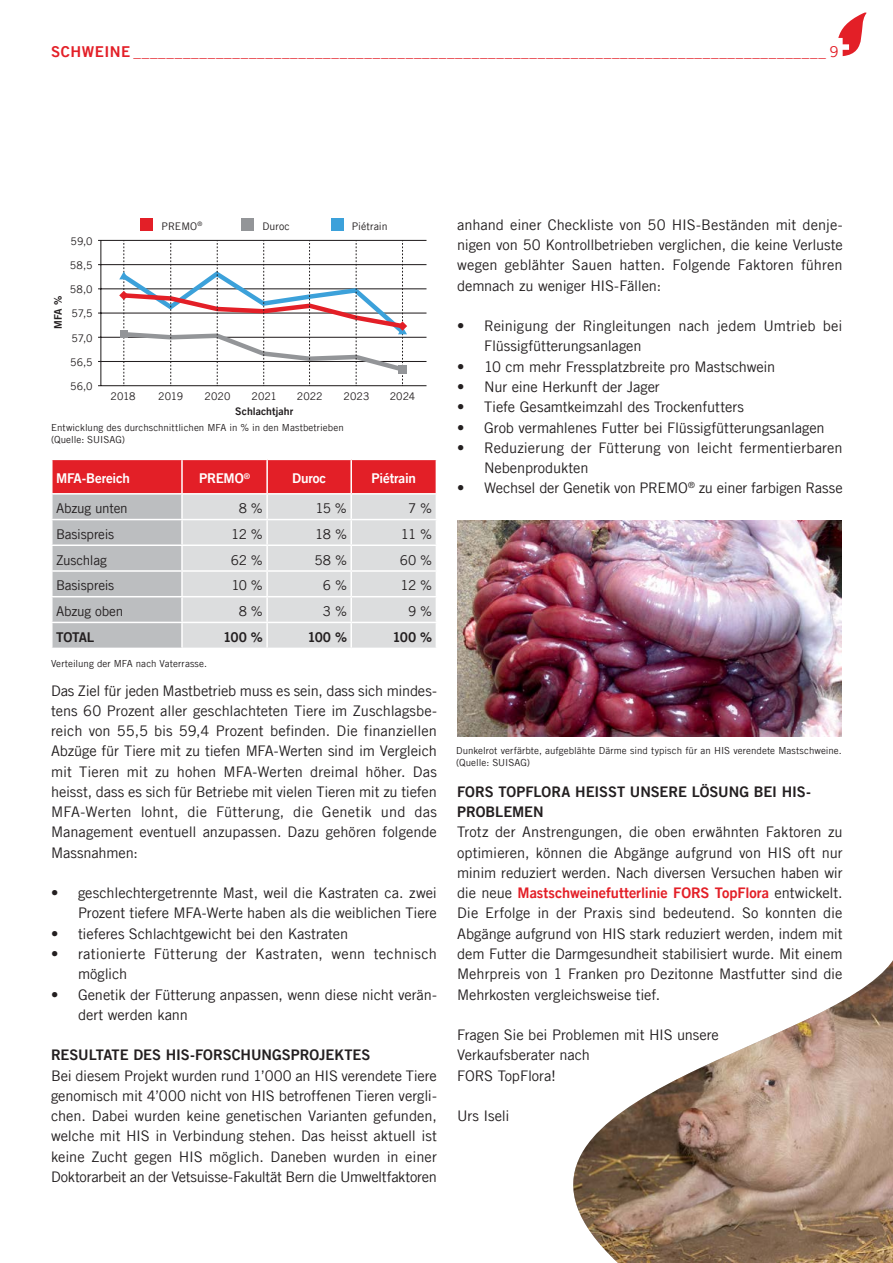
<style>
.page{position:relative;width:893px;height:1263px;background:#fff}
.page>*{position:absolute;margin:0;border:0;box-sizing:border-box;transform-origin:0 0}
.t1{font:15px "Trade Gothic LT Com";color:#e31f27}
.t2{font:14.7px/20.2px "Trade Gothic LT Com";letter-spacing:-.005em;color:#231f20;text-align:justify}
.t3{font:14.7px/20.2px "Trade Gothic LT Com Bd 2";letter-spacing:-.005em;color:#231f20}
.t4{font:14.7px/20.2px "Trade Gothic LT Com";letter-spacing:.015em;color:#231f20}
.t5{font:14.7px "Trade Gothic LT Com Bd 2";letter-spacing:-.005em;color:#e31f27}
.t6{font:13.5px "Trade Gothic LT Com";letter-spacing:-.02em;color:#231f20}
.t7{font:13.5px "Trade Gothic LT Com Bd 2";letter-spacing:-.015em;color:#fff}
.t8{font:13.5px "Trade Gothic LT Com Bd 2";letter-spacing:-.015em;color:#231f20}
.t9{font:10.5px "Trade Gothic LT Com";letter-spacing:.01em;color:#231f20}
.t10{font:10.5px "Trade Gothic LT Com Bd 2";letter-spacing:.005em;color:#231f20}
.t11{font:9.75px/12px "Trade Gothic LT Com";letter-spacing:.005em;color:#231f20}
.s1{font-family:"Trade Gothic LT Com Bd 2"}
.s2{font-family:"Trade Gothic LT Com";color:#231f20}
</style>
<div class="page">
<svg style="left:838px;top:12px;width:29px;height:44px"></svg>
<img style="left:573px;top:960px;width:320px;height:303px">
<svg style="left:52px;top:459px;width:385px;height:189px;background:#d7b6b9"></svg>
<img style="left:457px;top:520px;width:385px;height:216px">
<hr style="left:98px;top:264px;width:328px;height:1px;background:#231f20">
<hr style="left:100px;top:240px;width:1px;height:146px;background:#231f20">
<hr style="left:98px;top:288px;width:328px;height:1px;background:#231f20">
<hr style="left:98px;top:313px;width:328px;height:1px;background:#231f20">
<hr style="left:98px;top:337px;width:328px;height:1px;background:#231f20">
<hr style="left:98px;top:361px;width:328px;height:1px;background:#231f20">
<hr style="left:98px;top:385px;width:328px;height:1px;background:#231f20">
<hr style="left:98px;top:240px;width:328px;height:1px;background:#231f20">
<svg style="left:118px;top:240px;width:291px;height:146px"></svg>
<div style="left:141px;top:219px;width:12px;height:12px;background:#e31f27"></div>
<div style="left:241px;top:219px;width:13px;height:12px;background:#939598"></div>
<div style="left:331px;top:219px;width:13px;height:12px;background:#3ca1da"></div>
<p class="t1" style="left:51px;top:43px;width:789px"><span class="s1">SCHWEINE</span> ____________________________________________________________________________________ 9</p>
<p class="t10" style="left:51px;top:329px;width:35px;rotate:-90deg">MFA %</p>
<p class="t9" style="left:71px;top:235px;width:24px">59,0</p>
<p class="t9" style="left:70px;top:259px;width:24px">58,5</p>
<p class="t9" style="left:70px;top:283px;width:24px">58,0</p>
<p class="t9" style="left:72px;top:307px;width:23px">57,5</p>
<p class="t9" style="left:72px;top:332px;width:23px">57,0</p>
<p class="t9" style="left:70px;top:356px;width:24px">56,5</p>
<p class="t9" style="left:70px;top:380px;width:24px">56,0</p>
<p class="t9" style="left:162px;top:220px;width:42px">PREMO<sup>®</sup></p>
<p class="t9" style="left:262px;top:220px;width:29px">Duroc</p>
<p class="t9" style="left:352px;top:220px;width:37px">Piétrain</p>
<p class="t9" style="left:111px;top:390px;width:27px">2018</p>
<p class="t9" style="left:158px;top:390px;width:26px">2019</p>
<p class="t9" style="left:205px;top:390px;width:27px">2020</p>
<p class="t9" style="left:252px;top:390px;width:27px">2021</p>
<p class="t10" style="left:235px;top:405px;width:59px">Schlachtjahr</p>
<p class="t9" style="left:297px;top:390px;width:27px">2022</p>
<p class="t9" style="left:344px;top:390px;width:27px">2023</p>
<p class="t9" style="left:390px;top:390px;width:27px">2024</p>
<p class="t11" style="left:51px;top:421px;width:294px">Entwicklung des durchschnittlichen MFA in % in den Mastbetrieben (Quelle: SUISAG)</p>
<p class="t7" style="left:56px;top:470px;width:76px">MFA-Bereich</p>
<p class="t7" style="left:199px;top:470px;width:52px">PREMO<sup>®</sup></p>
<p class="t7" style="left:292px;top:470px;width:36px">Duroc</p>
<p class="t7" style="left:372px;top:470px;width:46px">Piétrain</p>
<p class="t6" style="left:56px;top:500px;width:73px">Abzug unten</p>
<p class="t6" style="left:239px;top:500px;width:26px">8 %</p>
<p class="t6" style="left:315px;top:500px;width:33px">15 %</p>
<p class="t6" style="left:408px;top:500px;width:26px">7 %</p>
<p class="t6" style="left:56px;top:526px;width:60px">Basispreis</p>
<p class="t6" style="left:231px;top:526px;width:33px">12 %</p>
<p class="t6" style="left:315px;top:526px;width:33px">18 %</p>
<p class="t6" style="left:401px;top:526px;width:33px">11 %</p>
<p class="t6" style="left:56px;top:552px;width:52px">Zuschlag</p>
<p class="t6" style="left:231px;top:552px;width:34px">62 %</p>
<p class="t6" style="left:315px;top:552px;width:34px">58 %</p>
<p class="t6" style="left:400px;top:552px;width:34px">60 %</p>
<p class="t6" style="left:56px;top:577px;width:60px">Basispreis</p>
<p class="t6" style="left:231px;top:577px;width:33px">10 %</p>
<p class="t6" style="left:323px;top:577px;width:26px">6 %</p>
<p class="t6" style="left:400px;top:577px;width:33px">12 %</p>
<p class="t6" style="left:56px;top:603px;width:69px">Abzug oben</p>
<p class="t6" style="left:239px;top:603px;width:26px">8 %</p>
<p class="t6" style="left:323px;top:603px;width:26px">3 %</p>
<p class="t6" style="left:408px;top:603px;width:26px">9 %</p>
<p class="t8" style="left:56px;top:629px;width:40px">TOTAL</p>
<p class="t8" style="left:223px;top:629px;width:41px">100 %</p>
<p class="t8" style="left:307px;top:629px;width:41px">100 %</p>
<p class="t8" style="left:392px;top:629px;width:41px">100 %</p>
<p class="t11" style="left:51px;top:658px;width:158px">Verteilung der MFA nach Vaterrasse.</p>
<p class="t2" style="left:51px;top:680px;width:387px">Das Ziel für jeden Mastbetrieb muss es sein, dass sich mindes&shy;tens 60 Prozent aller geschlachteten Tiere im Zuschlagsbe&shy;reich von 55,5 bis 59,4 Prozent befinden. Die finanziellen Abzüge für Tiere mit zu tiefen MFA-Werten sind im Vergleich mit Tieren mit zu hohen MFA-Werten dreimal höher. Das heisst, dass es sich für Betriebe mit vielen Tieren mit zu tiefen MFA-Werten lohnt, die Fütterung, die Genetik und das Management eventuell anzupassen. Dazu gehören folgende Massnahmen:</p>
<p class="t2" style="left:51px;top:883px;width:387px;text-align:right">• geschlechtergetrennte Mast, weil die Kastraten ca. zwei<br>Prozent tiefere MFA-Werte haben als die weiblichen Tiere</p>
<p class="t2" style="left:51px;top:923px;width:299px">• tieferes Schlachtgewicht bei den Kastraten</p>
<p class="t4" style="left:78px;top:943px;width:360px;text-indent:-27px">• rationierte Fütterung der Kastraten, wenn technisch möglich</p>
<p class="t2" style="left:78px;top:984px;width:360px;text-indent:-27px">• Genetik der Fütterung anpassen, wenn diese nicht verän&shy;dert werden kann</p>
<p class="t3" style="left:51px;top:1045px;width:321px">RESULTATE DES HIS-FORSCHUNGSPROJEKTES</p>
<p class="t2" style="left:51px;top:1065px;width:387px">Bei diesem Projekt wurden rund 1’000 an HIS verendete Tiere genomisch mit 4’000 nicht von HIS betroffenen Tieren vergli&shy;chen. Dabei wurden keine genetischen Varianten gefunden, welche mit HIS in Verbindung stehen. Das heisst aktuell ist keine Zucht gegen HIS möglich. Daneben wurden in einer Doktorarbeit an der Vetsuisse-Fakultät Bern die Umweltfaktoren</p>
<p class="t2" style="left:457px;top:214px;width:387px">anhand einer Checkliste von 50 HIS-Beständen mit denje&shy;nigen von 50 Kontrollbetrieben verglichen, die keine Verluste wegen geblähter Sauen hatten. Folgende Faktoren führen demnach zu weniger HIS-Fällen:</p>
<p class="t2" style="left:484px;top:316px;width:360px;text-indent:-27px">• Reinigung der Ringleitungen nach jedem Umtrieb bei<br>Flüssigfütterungsanlagen</p>
<p class="t2" style="left:457px;top:356px;width:320px">• 10 cm mehr Fressplatzbreite pro Mastschwein</p>
<p class="t2" style="left:457px;top:376px;width:204px">• Nur eine Herkunft der Jager</p>
<p class="t2" style="left:457px;top:397px;width:288px">• Tiefe Gesamtkeimzahl des Trockenfutters</p>
<p class="t2" style="left:457px;top:417px;width:369px">• Grob vermahlenes Futter bei Flüssigfütterungsanlagen</p>
<p class="t2" style="left:484px;top:437px;width:360px;text-indent:-27px">• Reduzierung der Fütterung von leicht fermentierbaren<br>Nebenprodukten</p>
<p class="t2" style="left:457px;top:478px;width:387px">• Wechsel der Genetik von PREMO<sup>®</sup> zu einer farbigen Rasse</p>
<p class="t11" style="left:456px;top:744px;width:387px">Dunkelrot verfärbte, aufgeblähte Därme sind typisch für an HIS verendete Mastschweine. (Quelle: SUISAG)</p>
<p class="t3" style="left:457px;top:781px;width:355px">FORS TOPFLORA HEISST UNSERE LÖSUNG BEI HIS-<br>PROBLEMEN</p>
<p class="t2" style="left:457px;top:822px;width:387px">Trotz der Anstrengungen, die oben erwähnten Faktoren zu optimieren, können die Abgänge aufgrund von HIS oft nur minim reduziert werden. Nach diversen Versuchen haben wir</p>
<p class="t5" style="left:457px;top:884px;width:387px"><span class="s2">die neue</span> Mastschweinefutterlinie FORS TopFlora <span class="s2">entwickelt.</span></p>
<p class="t2" style="left:457px;top:903px;width:387px">Die Erfolge in der Praxis sind bedeutend. So konnten die Abgänge aufgrund von HIS stark reduziert werden, indem mit dem Futter die Darmgesundheit stabilisiert wurde. Mit einem Mehrpreis von 1 Franken pro Dezitonne Mastfutter sind die Mehrkosten vergleichsweise tief.</p>
<p class="t2" style="left:457px;top:1024px;width:263px;text-align:left">Fragen Sie bei Problemen mit HIS unsere<br>Verkaufsberater nach<br>FORS TopFlora!</p>
<p class="t2" style="left:457px;top:1105px;width:54px">Urs Iseli</p>
</div>
